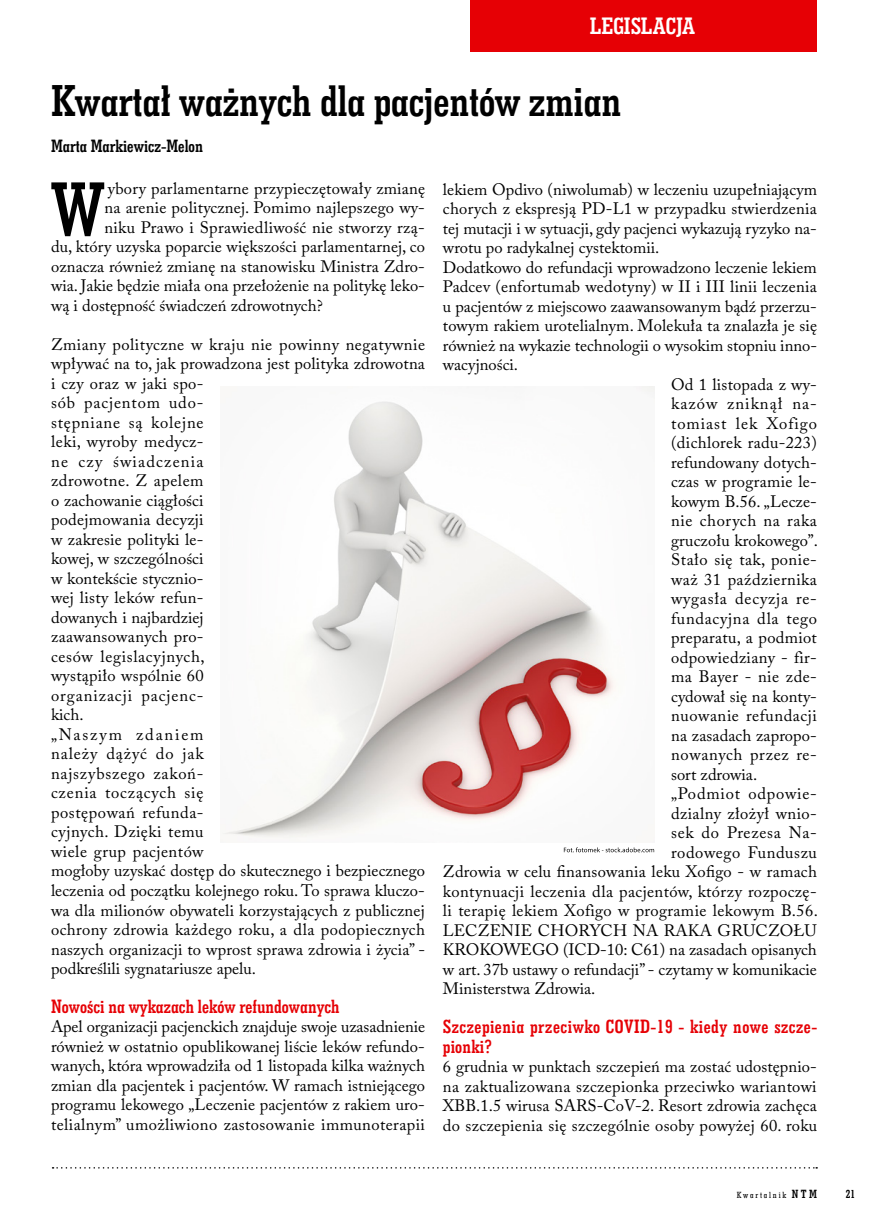
<style>
.page{position:relative;width:885px;height:1225px;background:#fff}
.page>*{position:absolute;margin:0;border:0;box-sizing:border-box;transform-origin:0 0}
.t1{font:78.15px "Geo Slab 703 Bd Cn EU Normal";color:#000}
.t2{font:45px "Geo Slab 703 Bd Cn EU Normal";letter-spacing:-.005em;color:#000}
.t3{font:24px "Geo Slab 703 Bd Cn EU Normal";color:#fff}
.t4{font:19.5px/19.5px "Geo Slab 703 Bd Cn EU Normal";letter-spacing:.01em;color:#e60005}
.t5{font:18px "Geo Slab 703 Bd Cn EU Normal";color:#000}
.t6{font:16.5px/19.5px "Adobe Caslon Pro";letter-spacing:.015em;color:#000;text-align:justify}
.t7{font:16.5px "Adobe Caslon Pro";letter-spacing:.035em;color:#000}
.t8{font:16.5px "Adobe Caslon Pro";letter-spacing:.04em;color:#000}
.t9{font:16.5px "Adobe Caslon Pro";letter-spacing:.045em;color:#000}
.t10{font:16.5px "Adobe Caslon Pro";letter-spacing:.06em;color:#000}
.t11{font:16.5px "Adobe Caslon Pro";letter-spacing:.05em;color:#000}
.t12{font:16.5px "Adobe Caslon Pro";letter-spacing:.065em;color:#000}
.t13{font:12px "Geo Slab 703 Bd Cn EU Normal";color:#000}
.t14{font:9px "Geo Slab 703 Md Cn EU Normal";letter-spacing:.2em;color:#000}
.s1{font-family:"Geo Slab 703 Bd Cn EU Normal";color:#fff}
.s2{font-family:"Geo Slab 703 Bd Cn EU Normal";font-size:12px}
</style>
<div class="page">
<div style="left:470px;top:0;width:346px;height:51px;background:#e60005"></div>
<svg style="left:53px;top:1167px;width:764px;height:1px"></svg>
<img style="left:222px;top:386px;width:432px;height:452px">
<svg style="left:563px;top:847px;width:91px;height:5px"></svg>
<h3 class="t3" style="left:590px;top:11px;width:106px">LEGISLACJA</h3>
<h2 class="t2" style="left:51px;top:72px;width:572px">Kwartał ważnych dla pacjentów zmian</h2>
<p class="t5" style="left:51px;top:134px;width:153px">Marta Markiewicz-Melon</p>
<h1 class="t1" style="left:51px;top:160px;width:55px">W</h1>
<p class="t6" style="left:104px;top:178px;width:322px"><span class="s1">.</span>ybory parlamentarne przypieczętowały zmianę</p>
<p class="t6" style="left:104px;top:198px;width:322px">na arenie politycznej. Pomimo najlepszego wy-</p>
<p class="t6" style="left:104px;top:217px;width:322px">niku Prawo i Sprawiedliwość nie stworzy rzą-</p>
<p class="t6" style="left:51px;top:237px;width:375px">du, który uzyska poparcie większości parlamentarnej, co</p>
<p class="t6" style="left:51px;top:256px;width:375px">oznacza również zmianę na stanowisku Ministra Zdro-</p>
<p class="t6" style="left:51px;top:276px;width:375px">wia. Jakie będzie miała ona przełożenie na politykę leko-</p>
<p class="t6" style="left:51px;top:295px;width:273px">wą i dostępność świadczeń zdrowotnych?</p>
<p class="t6" style="left:51px;top:334px;width:375px;text-align:left">Zmiany polityczne w kraju nie powinny negatywnie wpływać na to, jak prowadzona jest polityka zdrowotna i czy oraz w jaki spo-<br>sób pacjentom udo-<br>stępniane są kolejne<br>leki, wyroby medycz-<br>ne czy świadczenia<br>zdrowotne. Z apelem<br>o zachowanie ciągłości<br>podejmowania decyzji<br>w zakresie polityki le-<br>kowej, w szczególności<br>w kontekście stycznio-<br>wej listy leków refun-<br>dowanych i najbardziej<br>zaawansowanych pro-<br>cesów legislacyjnych,<br>wystąpiło wspólnie 60<br>organizacji pacjenc-<br>kich.<br>„Naszym zdaniem<br>należy dążyć do jak<br>najszybszego zakoń-<br>czenia toczących się<br>postępowań refunda-<br>cyjnych. Dzięki temu<br>wiele grup pacjentów<br>mogłoby uzyskać dostęp do skutecznego i bezpiecznego leczenia od początku kolejnego roku. To sprawa kluczo&shy;wa dla milionów obywateli korzystających z publicznej ochrony zdrowia każdego roku, a dla podopiecznych naszych organizacji to wprost sprawa zdrowia i życia” - podkreślili sygnatariusze apelu.</p>
<p class="t4" style="left:51px;top:996px;width:290px">Nowości na wykazach leków refundowanych</p>
<p class="t6" style="left:51px;top:1017px;width:375px">Apel organizacji pacjenckich znajduje swoje uzasadnienie również w ostatnio opublikowanej liście leków refundo&shy;wanych, która wprowadziła od 1 listopada kilka ważnych zmian dla pacjentek i pacjentów. W ramach istniejącego programu lekowego „Leczenie pacjentów z rakiem uro&shy;telialnym” umożliwiono zastosowanie immunoterapii</p>
<p class="t6" style="left:443px;top:179px;width:375px">lekiem Opdivo (niwolumab) w leczeniu uzupełniającym</p>
<p class="t6" style="left:443px;top:199px;width:375px">chorych z ekspresją PD-L1 w przypadku stwierdzenia</p>
<p class="t6" style="left:443px;top:218px;width:375px">tej mutacji i w sytuacji, gdy pacjenci wykazują ryzyko na-</p>
<p class="t6" style="left:443px;top:238px;width:218px">wrotu po radykalnej cystektomii.</p>
<p class="t6" style="left:443px;top:257px;width:375px">Dodatkowo do refundacji wprowadzono leczenie lekiem</p>
<p class="t6" style="left:443px;top:277px;width:375px">Padcev (enfortumab wedotyny) w II i III linii leczenia</p>
<p class="t6" style="left:443px;top:296px;width:375px">u pacjentów z miejscowo zaawansowanym bądź przerzu-</p>
<p class="t6" style="left:443px;top:316px;width:375px">towym rakiem urotelialnym. Molekuła ta znalazła je się</p>
<p class="t6" style="left:443px;top:335px;width:375px">również na wykazie technologii o wysokim stopniu inno-</p>
<p class="t6" style="left:443px;top:355px;width:77px">wacyjności.</p>
<p class="t6" style="left:671px;top:374px;width:147px">Od 1 listopada z wy-</p>
<p class="t12" style="left:671px;top:394px;width:147px">kazów zniknął na-</p>
<p class="t10" style="left:671px;top:413px;width:147px">tomiast lek Xofigo</p>
<p class="t6" style="left:671px;top:433px;width:147px">(dichlorek radu-223)</p>
<p class="t6" style="left:671px;top:452px;width:147px">refundowany dotych-</p>
<p class="t6" style="left:671px;top:472px;width:147px">czas w programie le-</p>
<p class="t6" style="left:671px;top:491px;width:147px">kowym B.56. „Lecze-</p>
<p class="t7" style="left:671px;top:511px;width:147px">nie chorych na raka</p>
<p class="t6" style="left:671px;top:530px;width:148px">gruczołu krokowego”.</p>
<p class="t6" style="left:671px;top:550px;width:147px">Stało się tak, ponie-</p>
<p class="t6" style="left:671px;top:569px;width:147px">waż 31 października</p>
<p class="t9" style="left:671px;top:589px;width:147px">wygasła decyzja re-</p>
<p class="t8" style="left:671px;top:608px;width:147px">fundacyjna dla tego</p>
<p class="t6" style="left:671px;top:628px;width:147px">preparatu, a podmiot</p>
<p class="t6" style="left:671px;top:647px;width:147px">odpowiedziany - fir-</p>
<p class="t6" style="left:671px;top:667px;width:147px">ma Bayer - nie zde-</p>
<p class="t6" style="left:671px;top:686px;width:147px">cydował się na konty-</p>
<p class="t7" style="left:671px;top:706px;width:147px">nuowanie refundacji</p>
<p class="t6" style="left:671px;top:725px;width:147px">na zasadach zapropo-</p>
<p class="t8" style="left:671px;top:745px;width:147px">nowanych przez re-</p>
<p class="t6" style="left:671px;top:764px;width:87px">sort zdrowia.</p>
<p class="t11" style="left:671px;top:784px;width:147px">„Podmiot odpowie-</p>
<p class="t6" style="left:671px;top:803px;width:147px">dzialny złożył wnio-</p>
<p class="t8" style="left:671px;top:823px;width:147px">sek do Prezesa Na-</p>
<p class="t7" style="left:671px;top:842px;width:147px">rodowego Funduszu</p>
<p class="t6" style="left:443px;top:862px;width:375px">Zdrowia w celu finansowania leku Xofigo - w ramach</p>
<p class="t6" style="left:443px;top:881px;width:375px">kontynuacji leczenia dla pacjentów, którzy rozpoczę-</p>
<p class="t6" style="left:443px;top:901px;width:376px">li terapię lekiem Xofigo w programie lekowym B.56.</p>
<p class="t6" style="left:443px;top:920px;width:375px">LECZENIE CHORYCH NA RAKA GRUCZOŁU</p>
<p class="t6" style="left:443px;top:940px;width:375px">KROKOWEGO (ICD-10: C61) na zasadach opisanych</p>
<p class="t6" style="left:443px;top:959px;width:375px">w art. 37b ustawy o refundacji” - czytamy w komunikacie</p>
<p class="t6" style="left:443px;top:979px;width:154px">Ministerstwa Zdrowia.</p>
<p class="t4" style="left:443px;top:1016px;width:376px">Szczepienia przeciwko COVID-19 - kiedy nowe szcze&shy;pionki?</p>
<p class="t6" style="left:443px;top:1057px;width:375px">6 grudnia w punktach szczepień ma zostać udostępnio&shy;na zaktualizowana szczepionka przeciwko wariantowi XBB.1.5 wirusa SARS-CoV-2. Resort zdrowia zachęca do szczepienia się szczególnie osoby powyżej 60. roku</p>
<p class="t14" style="left:736px;top:1189px;width:82px">Kwartalnik <span class="s2">NTM</span></p>
<p class="t13" style="left:845px;top:1186px;width:11px">21</p>
</div>
